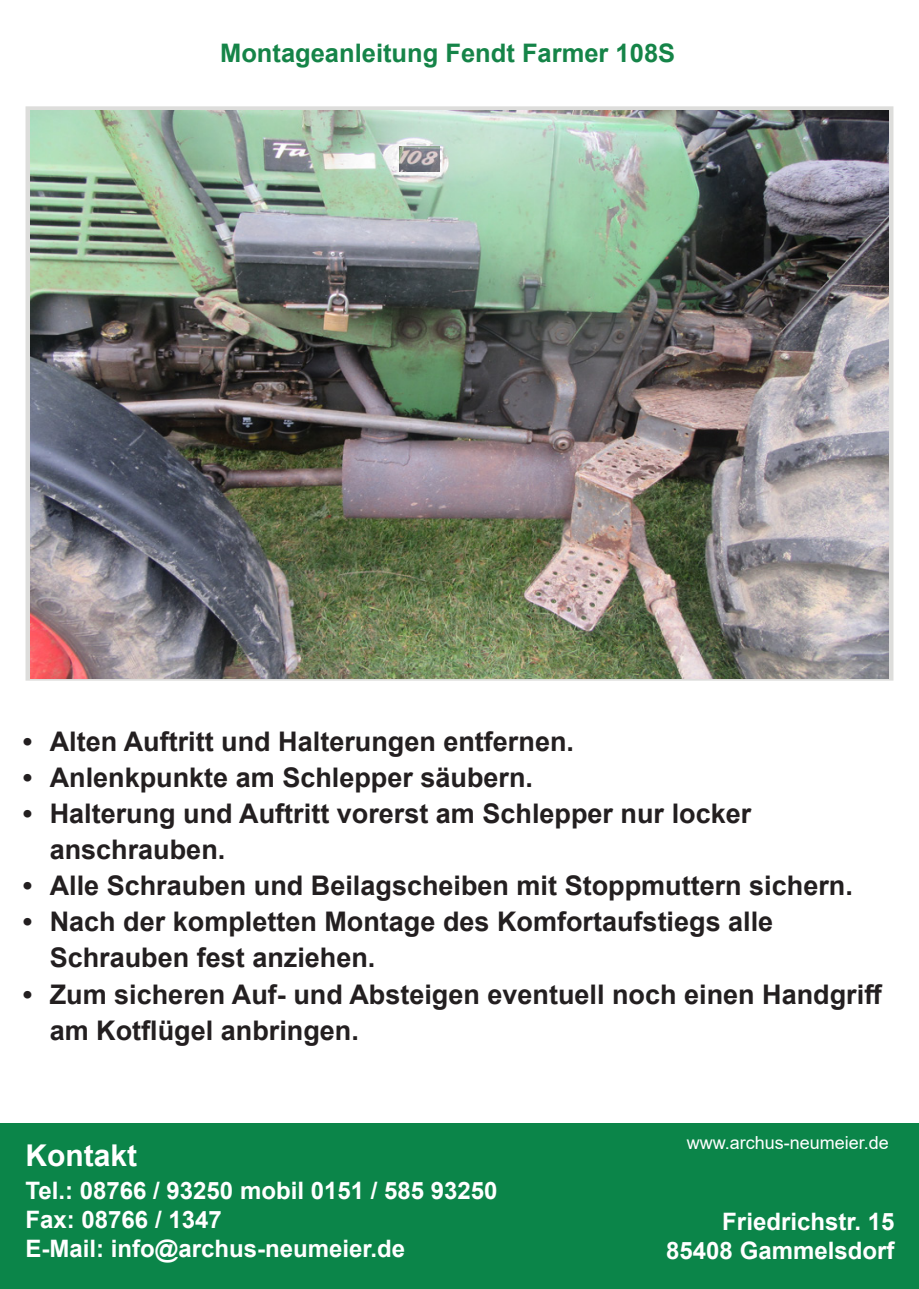
<style>
.page{position:relative;width:919px;height:1289px;background:#fff}
.page>*{position:absolute;margin:0;border:0;box-sizing:border-box;transform-origin:0 0}
.t1{font:700 30px "Arial";color:#fff}
.t2{font:700 27px/36px "Arial";color:#231f20}
.t3{font:700 25.5px "Arial";color:#158448}
.t4{font:700 24px "Arial";color:#fff}
.t5{font:18px "Arial";color:#fff}
</style>
<div class="page">
<div style="left:0;top:1123px;width:918px;height:165px;background:#0b8549"></div>
<div style="left:26px;top:106px;width:867px;height:574px;border:4px solid #dddddb"></div>
<img style="left:30px;top:111px;width:858px;height:567px">
<img style="left:400px;top:146px;width:39px;height:25px">
<p class="t3" style="left:220px;top:35px;width:456px">Montageanleitung Fendt Farmer 108S</p>
<p class="t2" style="left:23px;top:724px;width:553px">• Alten Auftritt und Halterungen entfernen.</p>
<p class="t2" style="left:23px;top:760px;width:512px">• Anlenkpunkte am Schlepper säubern.</p>
<p class="t2" style="left:50px;top:796px;width:703px;text-indent:-27px">• Halterung und Auftritt vorerst am Schlepper nur locker anschrauben.</p>
<p class="t2" style="left:23px;top:868px;width:831px">• Alle Schrauben und Beilagscheiben mit Stoppmuttern sichern.</p>
<p class="t2" style="left:50px;top:904px;width:725px;text-indent:-27px">• Nach der kompletten Montage des Komfortaufstiegs alle<br>Schrauben fest anziehen.</p>
<p class="t2" style="left:50px;top:976px;width:834px;text-indent:-27px">• Zum sicheren Auf- und Absteigen eventuell noch einen Handgriff am Kotflügel anbringen.</p>
<p class="t1" style="left:26px;top:1134px;width:113px">Kontakt</p>
<p class="t4" style="left:26px;top:1173px;width:473px">Tel.: 08766 / 93250 mobil 0151 / 585 93250</p>
<p class="t4" style="left:26px;top:1202px;width:198px">Fax: 08766 / 1347</p>
<p class="t4" style="left:26px;top:1231px;width:381px">E-Mail: info@archus-neumeier.de</p>
<p class="t5" style="left:686px;top:1130px;width:204px">www.archus-neumeier.de</p>
<p class="t4" style="left:722px;top:1204px;width:174px">Friedrichstr. 15</p>
<p class="t4" style="left:666px;top:1233px;width:230px">85408 Gammelsdorf</p>
</div>
